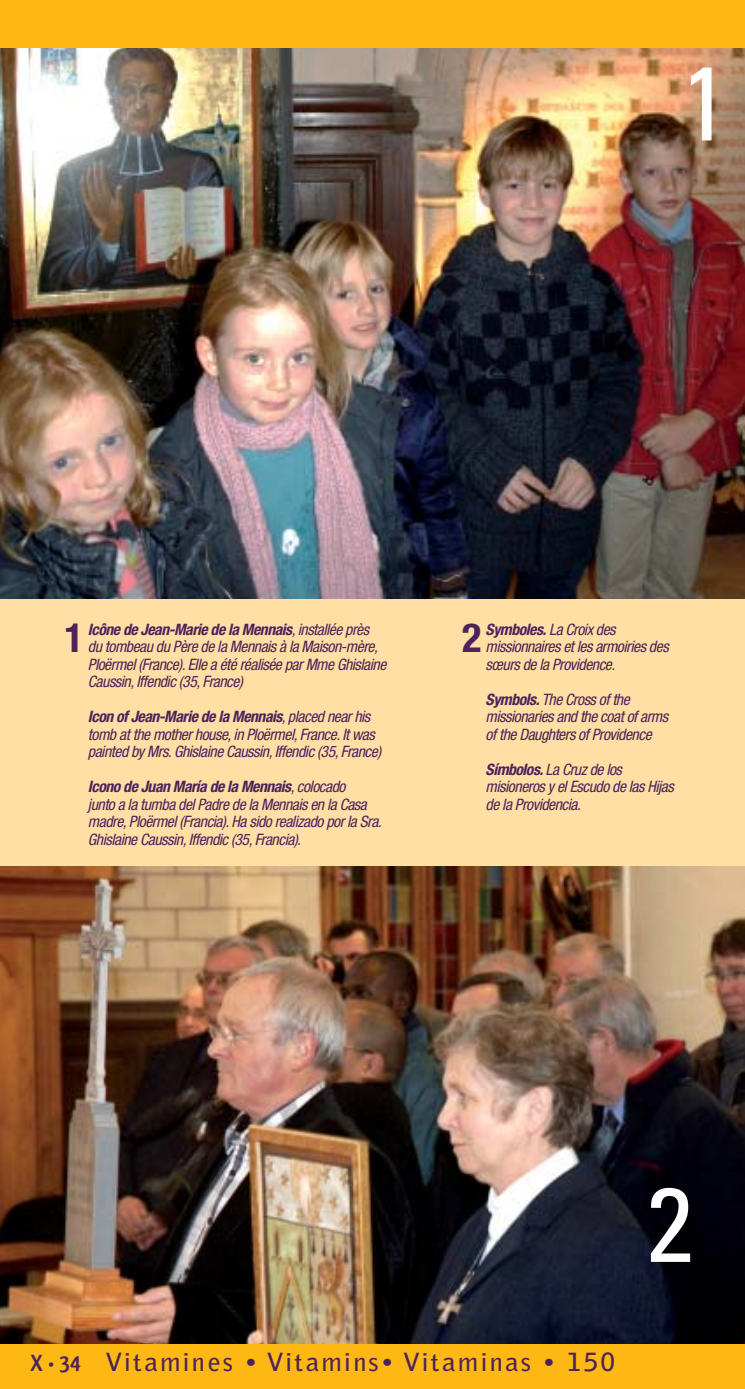
<style>
.page{position:relative;width:745px;height:1389px;background:#fff}
.page>*{position:absolute;margin:0;border:0;box-sizing:border-box;transform-origin:0 0}
.t1{font:condensed 105px "Univers";color:#fff}
.t2{font:700 condensed 40.25px "Helvetica Neue";color:#4b225b}
.t3{font:700 24.85px "Bell Gothic";letter-spacing:.08em;color:#4b225b;scale:1.05 1}
.t4{font:italic condensed 15.75px/17.5px "Helvetica Neue";letter-spacing:-.03em;color:#4b225b}
.s1{font-weight:700}
.s2{font-family:"Qlassik";font-size:24.5px}
</style>
<div class="page">
<div style="left:0;top:0;width:744px;height:1344px;background:#ffdfa4"></div>
<img style="left:744px;top:0;width:1px;height:457px">
<img style="left:0;top:47px;width:744px;height:551px">
<img style="left:0;top:866px;width:744px;height:478px">
<div style="left:0;top:0;width:744px;height:47px;background:#fdb813"></div>
<div style="left:0;top:1344px;width:744px;height:45px;background:#fdb813"></div>
<h1 class="t1" style="left:680px;top:65px;width:48px">1</h1>
<h2 class="t2" style="left:64px;top:623px;width:21px">1</h2>
<p class="t4" style="left:88px;top:622px;width:300px"><span class="s1">Icône de Jean-Marie de la Mennais</span>, installée près du tombeau du Père de la Mennais à la Maison-mère, Ploërmel (France). Elle a été réalisée par Mme Ghislaine Caussin, Iffendic (35, France)</p>
<p class="t4" style="left:88px;top:709px;width:294px"><span class="s1">Icon of Jean-Marie de la Mennais</span>, placed near his tomb at the mother house, in Ploërmel, France. It was painted by Mrs. Ghislaine Caussin, Iffendic (35, France)</p>
<p class="t4" style="left:88px;top:779px;width:295px"><span class="s1">Icono de Juan María de la Mennais</span>, colocado<br>junto a la tumba del Padre de la Mennais en la Casa madre, Ploërmel (Francia). Ha sido realizado por la Sra.<br>Ghislaine Caussin, Iffendic (35, Francia).</p>
<h2 class="t2" style="left:462px;top:623px;width:21px">2</h2>
<p class="t4" style="left:485px;top:622px;width:184px"><span class="s1">Symboles.</span> La Croix des missionnaires et les armoiries des sœurs de la Providence.</p>
<p class="t4" style="left:485px;top:692px;width:184px"><span class="s1">Symbols.</span> The Cross of the missionaries and the coat of arms of the Daughters of Providence</p>
<p class="t4" style="left:485px;top:762px;width:189px"><span class="s1">Símbolos.</span> La Cruz de los misioneros y el Escudo de las Hijas de la Providencia.</p>
<h1 class="t1" style="left:646px;top:1186px;width:48px">2</h1>
<h3 class="t3" style="left:30px;top:1353px;width:557px"><span class="s2">X • 34</span> Vitamines • Vitamins• Vitaminas • 150</h3>
</div>
